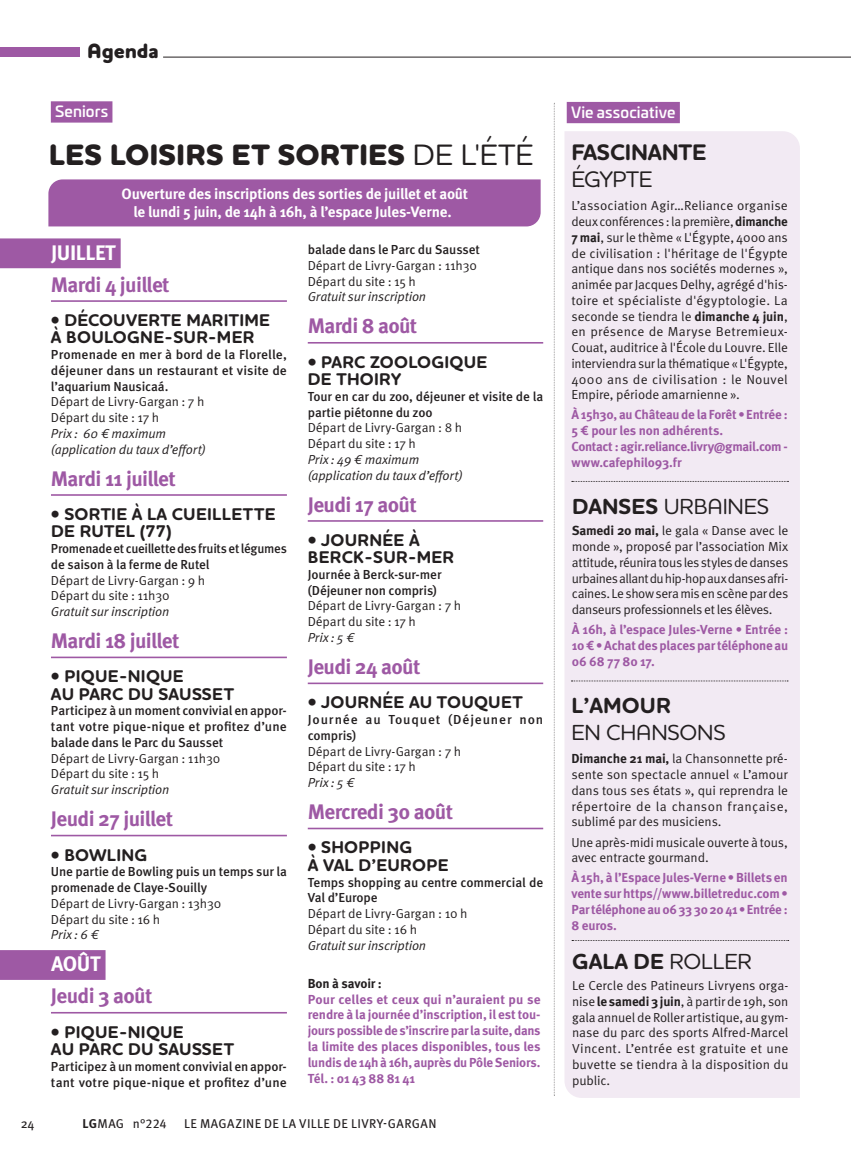
<style>
.page{position:relative;width:851px;height:1149px;background:#fff}
.page>*{position:absolute;margin:0;border:0;box-sizing:border-box;transform-origin:0 0}
.t1{font:800 30px "Houschka Rounded";color:#231f20}
.t2{font:700 22.95px "Houschka Rounded";letter-spacing:-.005em;color:#231f20}
.t3{font:500 22.95px "Houschka Rounded";letter-spacing:-.02em;color:#231f20}
.t4{font:500 22.2px "Houschka Rounded";letter-spacing:-.01em;color:#231f20}
.t5{font:700 22.2px "Houschka Rounded";color:#231f20}
.t6{font:700 21px "Meta Pro";letter-spacing:-.03em;color:#9e59a4}
.t7{font:700 21px "Meta Pro";letter-spacing:-.02em;color:#fff}
.t8{font:800 21px "Houschka Rounded";letter-spacing:-.005em;color:#231f20}
.t9{font:700 17.25px/17.2px "Houschka Rounded";letter-spacing:.015em;color:#231f20}
.t10{font:700 15px/18px "Meta Pro";letter-spacing:-.02em;color:#fff;text-align:center}
.t11{font:500 15px "Univia Pro";letter-spacing:.005em;color:#fff}
.t12{font:13.05px/15.8px "Meta Pro Norm";letter-spacing:-.01em;color:#231f20}
.t13{font:500 13.05px/15.8px "Meta Pro";letter-spacing:-.01em;color:#231f20}
.t14{font:700 13.05px/15.8px "Meta Pro";letter-spacing:-.015em;color:#9e59a4;text-align:justify}
.t15{font:13.05px/15.8px "Meta Pro Norm Ita";letter-spacing:-.015em;color:#231f20}
.t16{font:500 13.05px/15.8px "Meta Pro";letter-spacing:.06em;color:#231f20}
.t17{font:700 13.05px "Meta Pro";letter-spacing:-.015em;color:#231f20}
.t18{font:12.75px "Meta Pro";letter-spacing:.035em;color:#231f20}
.s1{font-weight:500}
.s2{font-weight:700}
.s3{font-family:"Meta Pro";font-weight:700}
</style>
<div class="page">
<div style="left:0;top:47px;width:80px;height:9px;background:#9e59a4"></div>
<div style="left:51px;top:101px;width:61px;height:21px;background:#9e59a4"></div>
<div style="left:566px;top:102px;width:113px;height:21px;background:#9e59a4"></div>
<div style="left:0;top:238px;width:121px;height:30px;background:#9e59a4"></div>
<hr style="left:51px;top:300px;width:236px;height:2px;background:#9e59a4">
<hr style="left:51px;top:494px;width:236px;height:1px;background:#9e59a4">
<hr style="left:51px;top:656px;width:236px;height:2px;background:#9e59a4">
<hr style="left:51px;top:834px;width:236px;height:2px;background:#9e59a4">
<div style="left:0;top:949px;width:105px;height:30px;background:#9e59a4"></div>
<hr style="left:51px;top:1011px;width:236px;height:2px;background:#9e59a4">
<svg style="left:553px;top:103px;width:2px;height:992px"></svg>
<hr style="left:163px;top:57px;width:687px;height:1px;background:#231f20">
<div style="left:564px;top:131px;width:235px;height:966px;background:#f2eaf3"></div>
<div style="left:48px;top:179px;width:492px;height:47px;background:#9e59a4"></div>
<svg style="left:571px;top:680px;width:217px;height:1px"></svg>
<svg style="left:571px;top:481px;width:217px;height:1px"></svg>
<svg style="left:572px;top:939px;width:216px;height:1px"></svg>
<hr style="left:308px;top:342px;width:235px;height:1px;background:#9e59a4">
<hr style="left:308px;top:520px;width:235px;height:1px;background:#9e59a4">
<hr style="left:308px;top:682px;width:235px;height:2px;background:#9e59a4">
<hr style="left:308px;top:827px;width:235px;height:2px;background:#9e59a4">
<h3 class="t8" style="left:87px;top:37px;width:73px">Agenda</h3>
<p class="t11" style="left:55px;top:100px;width:55px">Seniors</p>
<p class="t11" style="left:571px;top:100px;width:106px">Vie associative</p>
<h1 class="t1" style="left:49px;top:135px;width:486px">LES LOISIRS ET SORTIES <span class="s1">DE L'ÉTÉ</span></h1>
<p class="t10" style="left:121px;top:184px;width:348px">Ouverture des inscriptions des sorties de juillet et août le lundi 5 juin, de 14h à 16h, à l’espace Jules-Verne.</p>
<h3 class="t7" style="left:51px;top:236px;width:66px">JUILLET</h3>
<h3 class="t6" style="left:51px;top:268px;width:120px">Mardi 4 juillet</h3>
<h3 class="t9" style="left:51px;top:312px;width:220px">• DÉCOUVERTE MARITIME<br>À BOULOGNE-SUR-MER</h3>
<p class="t13" style="left:51px;top:346px;width:237px;text-align:justify">Promenade en mer à bord de la Florelle, déjeuner dans un restaurant et visite de l’aquarium Nausicaá.</p>
<p class="t12" style="left:51px;top:393px;width:155px">Départ de Livry-Gargan : 7 h<br>Départ du site : 17 h</p>
<p class="t15" style="left:51px;top:424px;width:156px">Prix : 60 € maximum (application du taux d’effort)</p>
<h3 class="t6" style="left:51px;top:462px;width:126px">Mardi 11 juillet</h3>
<h3 class="t9" style="left:51px;top:505px;width:226px">• SORTIE À LA CUEILLETTE<br>DE RUTEL (77)</h3>
<p class="t13" style="left:51px;top:539px;width:237px">Promenade et cueillette des fruits et légumes de saison à la ferme de Rutel</p>
<p class="t12" style="left:51px;top:571px;width:156px">Départ de Livry-Gargan : 9 h<br>Départ du site : 11h30</p>
<p class="t15" style="left:51px;top:602px;width:120px">Gratuit sur inscription</p>
<h3 class="t6" style="left:51px;top:624px;width:130px">Mardi 18 juillet</h3>
<h3 class="t9" style="left:51px;top:668px;width:184px">• PIQUE-NIQUE<br>AU PARC DU SAUSSET</h3>
<p class="t13" style="left:51px;top:702px;width:237px;text-align:justify">Participez à un moment convivial en appor&shy;tant votre pique-nique et profitez d’une balade dans le Parc du Sausset</p>
<p class="t12" style="left:51px;top:749px;width:171px">Départ de Livry-Gargan : 11h30<br>Départ du site : 15 h</p>
<p class="t15" style="left:51px;top:780px;width:120px">Gratuit sur inscription</p>
<h3 class="t6" style="left:51px;top:802px;width:124px">Jeudi 27 juillet</h3>
<h3 class="t9" style="left:51px;top:846px;width:98px">• BOWLING</h3>
<p class="t13" style="left:51px;top:862px;width:237px">Une partie de Bowling puis un temps sur la promenade de Claye-Souilly</p>
<p class="t12" style="left:51px;top:894px;width:172px">Départ de Livry-Gargan : 13h30<br>Départ du site : 16 h</p>
<p class="t15" style="left:51px;top:925px;width:49px">Prix : 6 €</p>
<h3 class="t7" style="left:51px;top:947px;width:51px">AOÛT</h3>
<h3 class="t6" style="left:51px;top:979px;width:103px">Jeudi 3 août</h3>
<h3 class="t9" style="left:51px;top:1023px;width:184px">• PIQUE-NIQUE<br>AU PARC DU SAUSSET</h3>
<p class="t13" style="left:51px;top:1057px;width:237px">Participez à un moment convivial en appor&shy;tant votre pique-nique et profitez d’une</p>
<p class="t13" style="left:308px;top:241px;width:174px">balade dans le Parc du Sausset</p>
<p class="t12" style="left:308px;top:256px;width:171px">Départ de Livry-Gargan : 11h30<br>Départ du site : 15 h</p>
<p class="t15" style="left:308px;top:288px;width:120px">Gratuit sur inscription</p>
<h3 class="t6" style="left:308px;top:309px;width:111px">Mardi 8 août</h3>
<h3 class="t9" style="left:308px;top:353px;width:181px">• PARC ZOOLOGIQUE<br>DE THOIRY</h3>
<p class="t13" style="left:308px;top:387px;width:237px">Tour en car du zoo, déjeuner et visite de la partie piétonne du zoo</p>
<p class="t12" style="left:308px;top:419px;width:156px">Départ de Livry-Gargan : 8 h<br>Départ du site : 17 h</p>
<p class="t15" style="left:308px;top:450px;width:156px">Prix : 49 € maximum (application du taux d’effort)</p>
<h3 class="t6" style="left:308px;top:488px;width:110px">Jeudi 17 août</h3>
<h3 class="t9" style="left:308px;top:531px;width:148px">• JOURNÉE À<br>BERCK-SUR-MER</h3>
<p class="t13" style="left:308px;top:565px;width:135px">Journée à Berck-sur-mer (Déjeuner non compris)</p>
<p class="t12" style="left:308px;top:597px;width:155px">Départ de Livry-Gargan : 7 h<br>Départ du site : 17 h</p>
<p class="t15" style="left:308px;top:628px;width:48px">Prix : 5 €</p>
<h3 class="t6" style="left:308px;top:650px;width:114px">Jeudi 24 août</h3>
<h3 class="t9" style="left:308px;top:694px;width:217px">• JOURNÉE AU TOUQUET</h3>
<p class="t16" style="left:308px;top:710px;width:237px">Journée au Touquet (Déjeuner non compris)</p>
<p class="t12" style="left:308px;top:742px;width:155px">Départ de Livry-Gargan : 7 h<br>Départ du site : 17 h</p>
<p class="t15" style="left:308px;top:773px;width:48px">Prix : 5 €</p>
<h3 class="t6" style="left:308px;top:795px;width:147px">Mercredi 30 août</h3>
<h3 class="t9" style="left:308px;top:839px;width:142px">• SHOPPING<br>À VAL D’EUROPE</h3>
<p class="t13" style="left:308px;top:873px;width:237px">Temps shopping au centre commercial de<br>Val d’Europe</p>
<p class="t12" style="left:308px;top:904px;width:161px">Départ de Livry-Gargan : 10 h<br>Départ du site : 16 h</p>
<p class="t15" style="left:308px;top:936px;width:120px">Gratuit sur inscription</p>
<p class="t17" style="left:308px;top:972px;width:76px">Bon à savoir :</p>
<p class="t14" style="left:308px;top:990px;width:234px">Pour celles et ceux qui n’auraient pu se rendre à la journée d’inscription, il est tou&shy;jours possible de s’inscrire par la suite, dans la limite des places disponibles, tous les lundis de 14h à 16h, auprès du Pôle Seniors.<br>Tél. : 01 43 88 81 41</p>
<p class="t18" style="left:21px;top:1113px;width:15px">24</p>
<p class="t18" style="left:83px;top:1113px;width:86px"><span class="s2">LG</span>MAG n°224</p>
<p class="t18" style="left:184px;top:1113px;width:254px">LE MAGAZINE DE LA VILLE DE LIVRY-GARGAN</p>
<h2 class="t2" style="left:571px;top:137px;width:136px">FASCINANTE</h2>
<h2 class="t3" style="left:571px;top:164px;width:83px">ÉGYPTE</h2>
<p class="t12" style="left:571px;top:197px;width:218px;text-align:justify">L’association Agir…Reliance organise deux conférences : la première, <span class="s3">dimanche 7 mai</span>, sur le thème « L'Égypte, 4000 ans de civilisation : l'héritage de l'Égypte antique dans nos sociétés modernes », animée par Jacques Delhy, agrégé d'his&shy;toire et spécialiste d'égyptologie. La seconde se tiendra le <span class="s3">dimanche 4 juin</span>, en présence de Maryse Betremieux-Couat, auditrice à l'École du Louvre. Elle interviendra sur la thématique « L'Égypte, 4000 ans de civilisation : le Nouvel Empire, période amarnienne ».</p>
<p class="t14" style="left:571px;top:406px;width:218px;text-align:left">À 15h30, au Château de la Forêt • Entrée :<br>5 € pour les non adhérents.<br>Contact : agir.reliance.livry@gmail.com - www.cafephilo93.fr</p>
<h3 class="t4" style="left:572px;top:491px;width:199px"><span class="s2">DANSES</span> URBAINES</h3>
<p class="t12" style="left:571px;top:522px;width:218px;text-align:justify"><span class="s3">Samedi 20 mai,</span> le gala « Danse avec le monde », proposé par l’association Mix attitude, réunira tous les styles de danses urbaines allant du hip-hop aux danses afri&shy;caines. Le show sera mis en scène par des danseurs professionnels et les élèves.</p>
<p class="t14" style="left:571px;top:620px;width:218px">À 16h, à l’espace Jules-Verne • Entrée :<br>10 € • Achat des places par téléphone au 06 68 77 80 17.</p>
<h3 class="t5" style="left:571px;top:691px;width:101px">L’AMOUR</h3>
<h3 class="t4" style="left:571px;top:717px;width:156px">EN CHANSONS</h3>
<p class="t12" style="left:571px;top:750px;width:218px;text-align:justify"><span class="s3">Dimanche 21 mai,</span> la Chansonnette pré&shy;sente son spectacle annuel « L’amour dans tous ses états », qui reprendra le répertoire de la chanson française, sublimé par des musiciens.</p>
<p class="t12" style="left:571px;top:833px;width:218px">Une après-midi musicale ouverte à tous, avec entracte gourmand.</p>
<p class="t14" style="left:571px;top:868px;width:218px">À 15h, à l’Espace Jules-Verne • Billets en vente sur https//www.billetreduc.com • Par téléphone au 06 33 30 20 41 • Entrée :<br>8 euros.</p>
<h3 class="t5" style="left:572px;top:946px;width:181px">GALA DE <span class="s1">ROLLER</span></h3>
<p class="t12" style="left:572px;top:976px;width:218px;text-align:justify">Le Cercle des Patineurs Livryens orga&shy;nise <span class="s3">le samedi 3 juin</span>, à partir de 19h, son gala annuel de Roller artistique, au gym&shy;nase du parc des sports Alfred-Marcel Vincent. L’entrée est gratuite et une buvette se tiendra à la disposition du public.</p>
</div>
